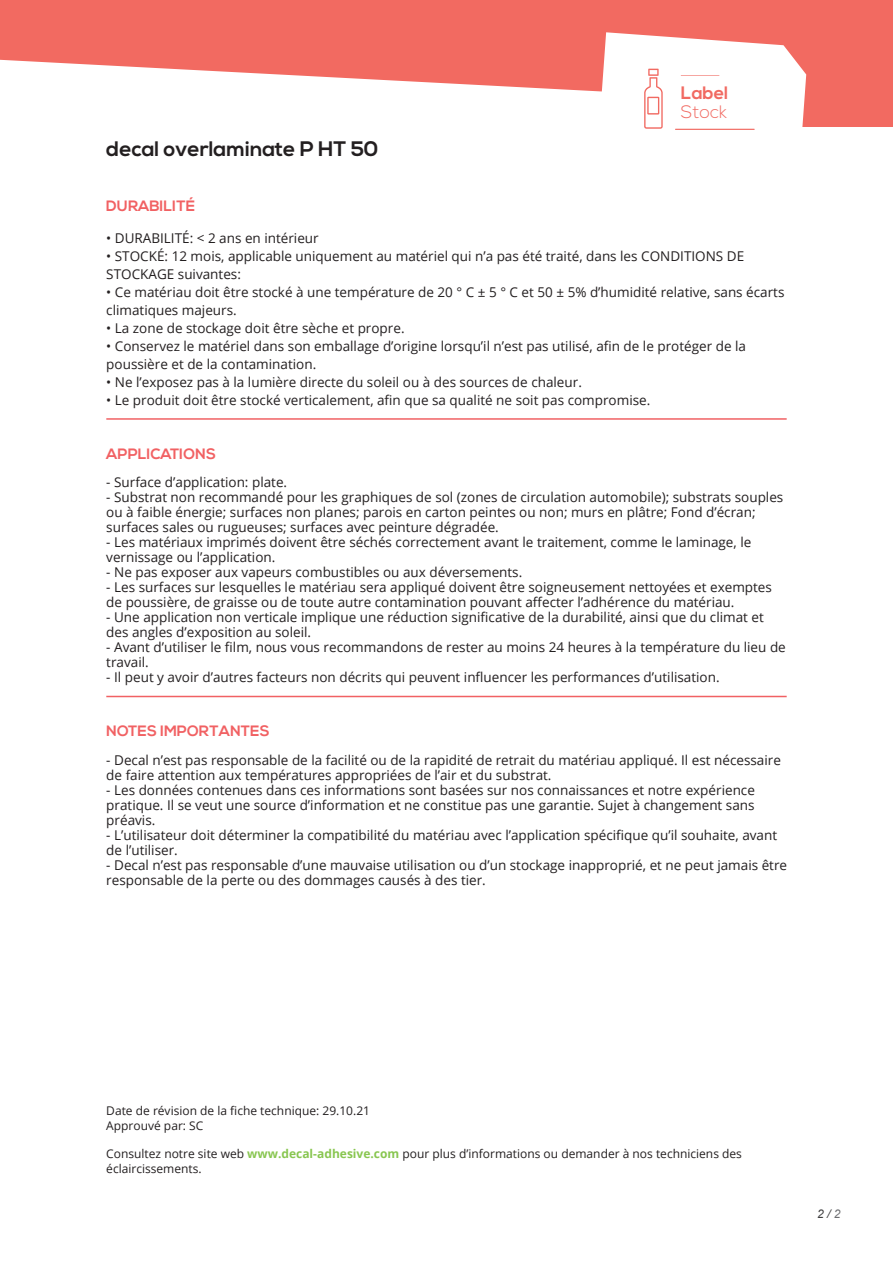
<style>
.page{position:relative;width:893px;height:1263px;background:#fff}
.page>*{position:absolute;margin:0;border:0;box-sizing:border-box;transform-origin:0 0}
.t1{font:700 21px "Nexa";color:#231f20}
.t2{font:700 18px "Nexa";color:#f16a62}
.t3{font:300 18px "Nexa";color:#f16a62}
.t4{font:700 15px "Nexa";color:#f16163}
.t5{font:13.5px/15px "Open Sans";color:#231f20}
.t6{font:12px/14.4px "Open Sans";color:#231f20}
.t7{font:italic 12px "Arial";color:#3e3e3f}
.s1{font-weight:700;color:#88c650}
.s2{color:#6c6d70}
</style>
<div class="page">
<div style="left:0;top:0;width:893px;height:127px;background:#f26a61"></div>
<svg style="left:604px;top:32px;width:202px;height:95px;fill:#fff"></svg>
<svg style="left:0;top:60px;width:780px;height:69px;fill:#fff"></svg>
<hr style="left:675px;top:129px;width:80px;height:1px;background:#f16a62">
<svg style="left:681px;top:75px;width:38px;height:1px"></svg>
<svg style="left:644px;top:69px;width:19px;height:60px"></svg>
<hr style="left:106px;top:418px;width:681px;height:2px;background:#f16163">
<hr style="left:106px;top:696px;width:681px;height:1px;background:#f16163">
<h1 class="t1" style="left:106px;top:136px;width:274px">decal overlaminate P HT 50</h1>
<h2 class="t2" style="left:681px;top:82px;width:49px">Label</h2>
<h2 class="t3" style="left:681px;top:102px;width:48px">Stock</h2>
<p class="t4" style="left:106px;top:197px;width:90px">DURABILITÉ</p>
<p class="t5" style="left:106px;top:230px;width:214px">• DURABILITÉ: &lt; 2 ans en intérieur</p>
<p class="t5" style="left:106px;top:246px;width:639px;line-height:18px">• STOCKÉ: 12 mois, applicable uniquement au matériel qui n’a pas été traité, dans les CONDITIONS DE<br>STOCKAGE suivantes:</p>
<p class="t5" style="left:106px;top:282px;width:680px;line-height:18px">• Ce matériau doit être stocké à une température de 20 ° C ± 5 ° C et 50 ± 5% d’humidité relative, sans écarts climatiques majeurs.</p>
<p class="t5" style="left:106px;top:320px;width:300px">• La zone de stockage doit être sèche et propre.</p>
<p class="t5" style="left:106px;top:336px;width:641px;line-height:18px">• Conservez le matériel dans son emballage d’origine lorsqu’il n’est pas utilisé, afin de le protéger de la poussière et de la contamination.</p>
<p class="t5" style="left:106px;top:374px;width:477px">• Ne l’exposez pas à la lumière directe du soleil ou à des sources de chaleur.</p>
<p class="t5" style="left:106px;top:392px;width:546px">• Le produit doit être stocké verticalement, afin que sa qualité ne soit pas compromise.</p>
<p class="t4" style="left:106px;top:445px;width:111px">APPLICATIONS</p>
<p class="t5" style="left:106px;top:474px;width:182px">- Surface d’application: plate.</p>
<p class="t5" style="left:106px;top:489px;width:679px">- Substrat non recommandé pour les graphiques de sol (zones de circulation automobile); substrats souples ou à faible énergie; surfaces non planes; parois en carton peintes ou non; murs en plâtre; Fond d’écran; surfaces sales ou rugueuses; surfaces avec peinture dégradée.</p>
<p class="t5" style="left:106px;top:534px;width:647px">- Les matériaux imprimés doivent être séchés correctement avant le traitement, comme le laminage, le vernissage ou l’application.</p>
<p class="t5" style="left:106px;top:564px;width:417px">- Ne pas exposer aux vapeurs combustibles ou aux déversements.</p>
<p class="t5" style="left:106px;top:579px;width:667px">- Les surfaces sur lesquelles le matériau sera appliqué doivent être soigneusement nettoyées et exemptes de poussière, de graisse ou de toute autre contamination pouvant affecter l’adhérence du matériau.</p>
<p class="t5" style="left:106px;top:609px;width:659px">- Une application non verticale implique une réduction significative de la durabilité, ainsi que du climat et des angles d’exposition au soleil.</p>
<p class="t5" style="left:106px;top:639px;width:681px">- Avant d’utiliser le film, nous vous recommandons de rester au moins 24 heures à la température du lieu de travail.</p>
<p class="t5" style="left:106px;top:669px;width:615px">- Il peut y avoir d’autres facteurs non décrits qui peuvent influencer les performances d’utilisation.</p>
<p class="t4" style="left:106px;top:722px;width:165px">NOTES IMPORTANTES</p>
<p class="t5" style="left:106px;top:752px;width:676px">- Decal n’est pas responsable de la facilité ou de la rapidité de retrait du matériau appliqué. Il est nécessaire de faire attention aux températures appropriées de l’air et du substrat.</p>
<p class="t5" style="left:106px;top:782px;width:650px;text-align:justify">- Les données contenues dans ces informations sont basées sur nos connaissances et notre expérience pratique. Il se veut une source d’information et ne constitue pas une garantie. Sujet à changement sans préavis.</p>
<p class="t5" style="left:106px;top:827px;width:672px">- L’utilisateur doit déterminer la compatibilité du matériau avec l’application spécifique qu’il souhaite, avant de l’utiliser.</p>
<p class="t5" style="left:106px;top:857px;width:682px">- Decal n’est pas responsable d’une mauvaise utilisation ou d’un stockage inapproprié, et ne peut jamais être responsable de la perte ou des dommages causés à des tier.</p>
<p class="t6" style="left:106px;top:1103px;width:265px">Date de révision de la fiche technique: 29.10.21<br>Approuvé par: SC</p>
<p class="t6" style="left:106px;top:1146px;width:637px">Consultez notre site web <span class="s1">www.decal-adhesive.com</span> pour plus d’informations ou demander à nos techniciens des éclaircissements.</p>
<p class="t7" style="left:817px;top:1206px;width:25px">2 / <span class="s2">2</span></p>
</div>
